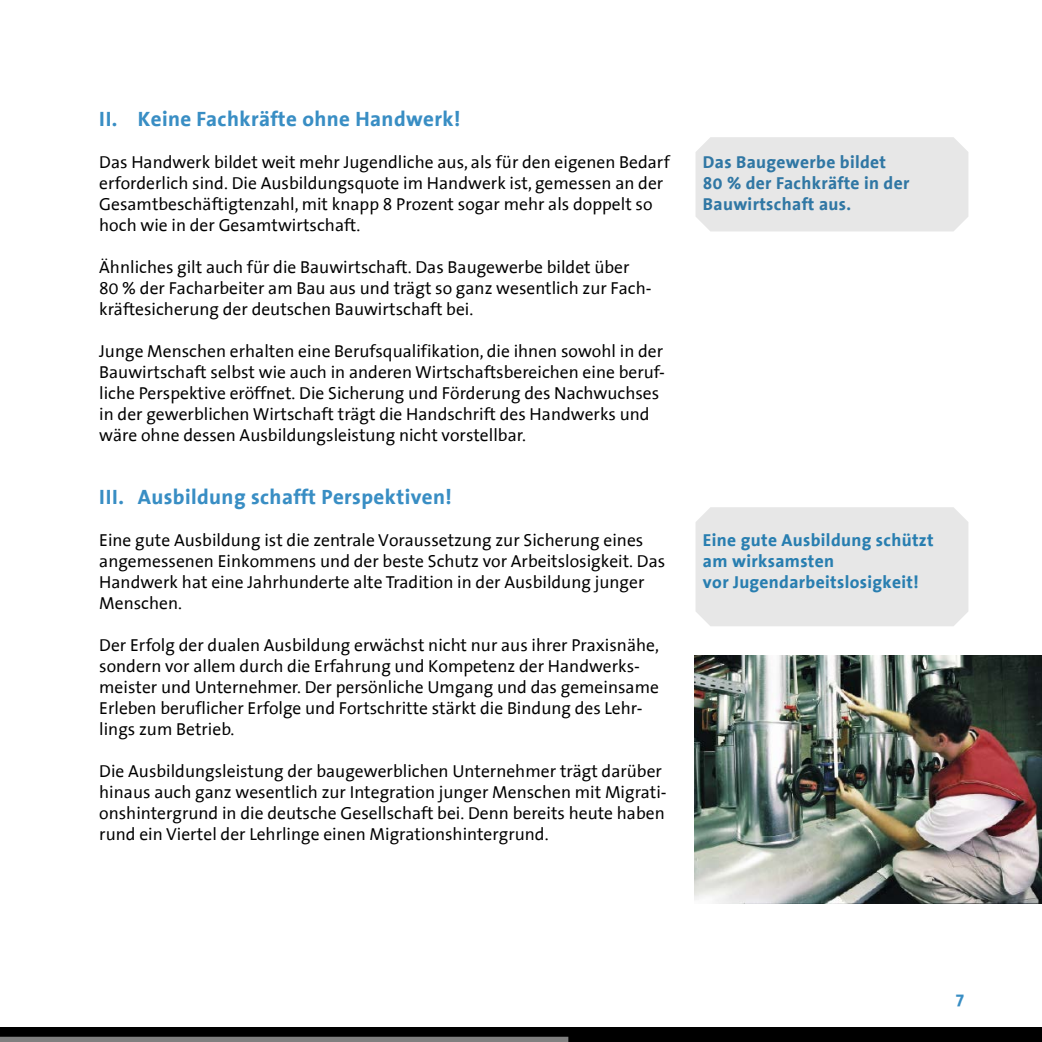
<style>
.page{position:relative;width:1042px;height:1042px;background:#fff}
.page>*{position:absolute;margin:0;border:0;box-sizing:border-box;transform-origin:0 0}
.t1{font:700 21px "The Sans Office";letter-spacing:.02em;color:#398ec4}
.t2{font:17.5px/21px "The Sans Office";color:#000}
.t3{font:700 17.5px/21px "The Sans Office";letter-spacing:.02em;color:#287eb0}
.t4{font:700 17.5px/21px "The Sans Office";letter-spacing:.02em;color:#3077a4}
.t5{font:700 17.5px "The Sans Office";color:#398ec4}
</style>
<div class="page">
<div style="left:695px;top:507px;width:273px;height:119px;background:#e7e7e7"></div>
<img style="left:694px;top:655px;width:348px;height:248px">
<div style="left:695px;top:137px;width:273px;height:94px;background:#e7e7e7"></div>
<div style="left:0;top:1028px;width:1042px;height:14px;background:#000"></div>
<div style="left:0;top:1036px;width:568px;height:6px;background:#808080"></div>
<p class="t1" style="left:99px;top:108px;width:363px">II. Keine Fachkräfte ohne Handwerk!</p>
<p class="t2" style="left:99px;top:152px;width:572px">Das Handwerk bildet weit mehr Jugendliche aus, als für den eigenen Bedarf erforderlich sind. Die Ausbildungsquote im Handwerk ist, gemessen an der Gesamtbeschäftigtenzahl, mit knapp 8 Prozent sogar mehr als doppelt so hoch wie in der Gesamtwirtschaft.</p>
<p class="t2" style="left:99px;top:257px;width:554px">Ähnliches gilt auch für die Bauwirtschaft. Das Baugewerbe bildet über<br>80 % der Facharbeiter am Bau aus und trägt so ganz wesentlich zur Fach&shy;kräftesicherung der deutschen Bauwirtschaft bei.</p>
<p class="t2" style="left:99px;top:341px;width:567px">Junge Menschen erhalten eine Berufsqualifikation, die ihnen sowohl in der Bauwirtschaft selbst wie auch in anderen Wirtschaftsbereichen eine beruf&shy;liche Perspektive eröffnet. Die Sicherung und Förderung des Nachwuchses in der gewerblichen Wirtschaft trägt die Handschrift des Handwerks und wäre ohne dessen Ausbildungsleistung nicht vorstellbar.</p>
<p class="t1" style="left:99px;top:486px;width:354px">III. Ausbildung schafft Perspektiven!</p>
<p class="t2" style="left:99px;top:530px;width:567px">Eine gute Ausbildung ist die zentrale Voraussetzung zur Sicherung eines angemessenen Einkommens und der beste Schutz vor Arbeitslosigkeit. Das Handwerk hat eine Jahrhunderte alte Tradition in der Ausbildung junger Menschen.</p>
<p class="t2" style="left:99px;top:635px;width:561px">Der Erfolg der dualen Ausbildung erwächst nicht nur aus ihrer Praxisnähe, sondern vor allem durch die Erfahrung und Kompetenz der Handwerks&shy;meister und Unternehmer. Der persönliche Umgang und das gemeinsame Erleben beruflicher Erfolge und Fortschritte stärkt die Bindung des Lehr&shy;lings zum Betrieb.</p>
<p class="t2" style="left:99px;top:761px;width:569px">Die Ausbildungsleistung der baugewerblichen Unternehmer trägt darüber hinaus auch ganz wesentlich zur Integration junger Menschen mit Migrati&shy;onshintergrund in die deutsche Gesellschaft bei. Denn bereits heute haben rund ein Viertel der Lehrlinge einen Migrationshintergrund.</p>
<p class="t4" style="left:703px;top:152px;width:208px">Das Baugewerbe bildet<br>80 % der Fachkräfte in der<br>Bauwirtschaft aus.</p>
<p class="t3" style="left:703px;top:530px;width:232px">Eine gute Ausbildung schützt am wirksamsten<br>vor Jugendarbeitslosigkeit!</p>
<p class="t5" style="left:955px;top:990px;width:11px">7</p>
</div>
